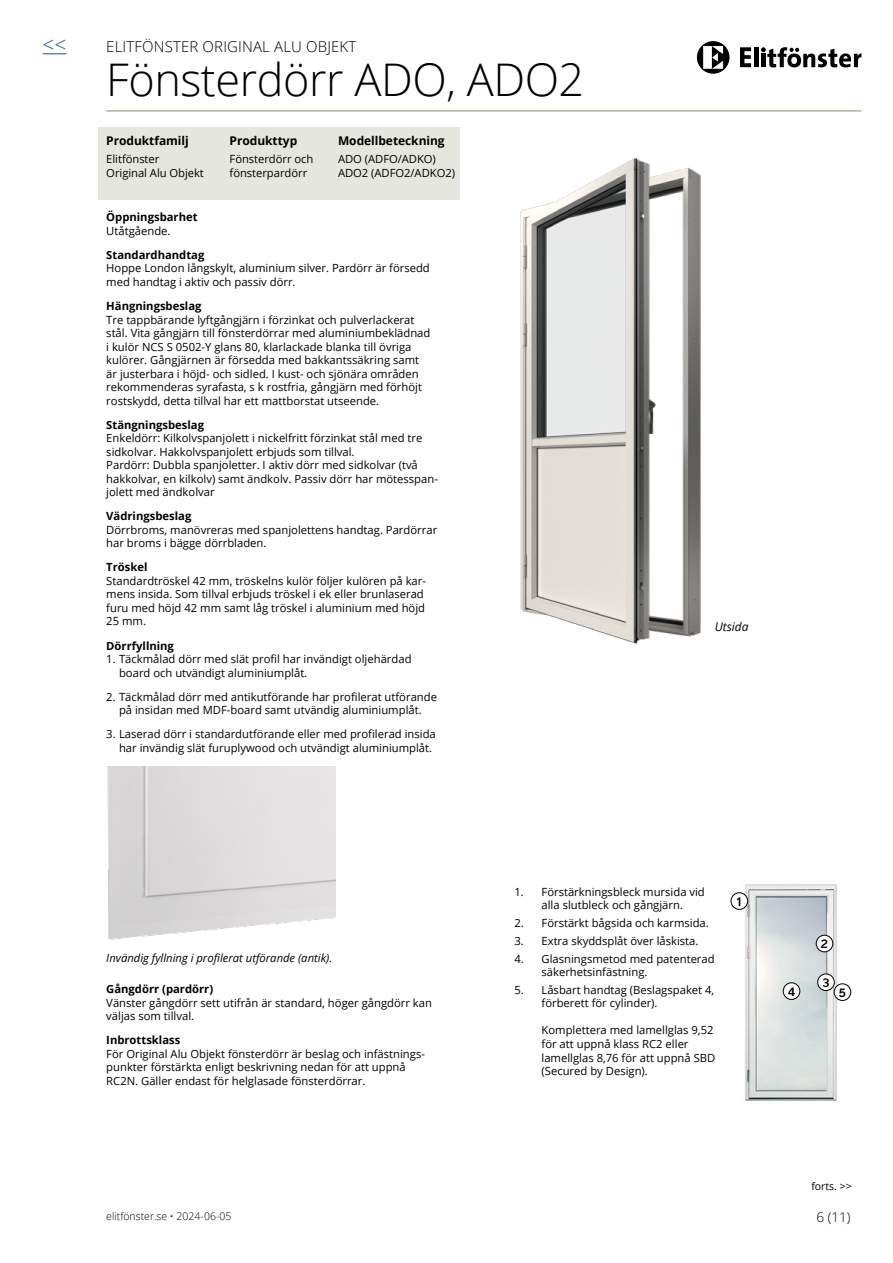
<style>
.page{position:relative;width:893px;height:1263px;background:#fff}
.page>*{position:absolute;margin:0;border:0;box-sizing:border-box;transform-origin:0 0}
.t1{font:300 45px "Open Sans";letter-spacing:-.01em;color:#000}
.t2{font:300 21px "Open Sans";color:#275b9b}
.t3{font:300 15px "Open Sans";letter-spacing:.01em;color:#000}
.t4{font:300 13.5px "Open Sans";color:#000}
.t5{font:700 13.2px "Interval Sans Pro Sem";color:#000}
.t6{font:700 12px "Open Sans";letter-spacing:-.005em;color:#000}
.t7{font:italic 12px "Open Sans";color:#000}
.t8{font:11.25px/13.5px "Open Sans";color:#000}
.t9{font:700 11.25px "Open Sans";color:#000}
.t10{font:italic 11.25px "Open Sans";color:#000}
.t11{font:300 10.5px "Open Sans";color:#000}
.t12{font:10.5px "Open Sans";color:#000}
</style>
<div class="page">
<svg style="left:740px;top:47px;width:11px;height:20px"></svg>
<hr style="left:754px;top:47px;width:4px;height:20px;background:#000">
<svg style="left:761px;top:47px;width:100px;height:21px"></svg>
<svg style="left:697px;top:41px;width:32px;height:33px"></svg>
<svg style="left:43px;top:53px;width:23px;height:1px"></svg>
<div style="left:98px;top:128px;width:361px;height:72px;background:#e6e6e1"></div>
<img style="left:520px;top:157px;width:181px;height:487px">
<img style="left:741px;top:884px;width:97px;height:217px">
<div style="left:731px;top:893px;width:17px;height:16px;background:#fff;border-radius:50%"></div>
<div style="left:731px;top:892px;width:17px;height:17px;border:1px solid #000;border-radius:50%"></div>
<div style="left:783px;top:983px;width:17px;height:16px;background:#fff;border-radius:50%"></div>
<div style="left:783px;top:982px;width:17px;height:18px;border:1px solid #000;border-radius:50%"></div>
<div style="left:816px;top:935px;width:17px;height:17px;background:#fff;border-radius:50%"></div>
<div style="left:816px;top:935px;width:17px;height:17px;border:1px solid #000;border-radius:50%"></div>
<div style="left:818px;top:974px;width:16px;height:16px;background:#fff;border-radius:50%"></div>
<div style="left:817px;top:974px;width:17px;height:17px;border:1px solid #000;border-radius:50%"></div>
<div style="left:834px;top:984px;width:17px;height:16px;background:#fff;border-radius:50%"></div>
<div style="left:834px;top:983px;width:17px;height:18px;border:1px solid #000;border-radius:50%"></div>
<hr style="left:106px;top:111px;width:755px;height:1px;background:#808f71">
<img style="left:108px;top:766px;width:228px;height:174px">
<h2 class="t2" style="left:43px;top:30px;width:25px">&lt;&lt;</h2>
<h3 class="t3" style="left:106px;top:36px;width:252px">ELITFÖNSTER ORIGINAL ALU OBJEKT</h3>
<h1 class="t1" style="left:106px;top:49px;width:479px">Fönsterdörr ADO, ADO2</h1>
<p class="t6" style="left:106px;top:132px;width:84px">Produktfamilj</p>
<p class="t8" style="left:106px;top:152px;width:99px">Elitfönster<br>Original Alu Objekt</p>
<p class="t6" style="left:230px;top:132px;width:69px">Produkttyp</p>
<p class="t8" style="left:230px;top:152px;width:85px">Fönsterdörr och fönsterpardörr</p>
<p class="t6" style="left:338px;top:132px;width:108px">Modellbeteckning</p>
<p class="t8" style="left:338px;top:152px;width:119px">ADO (ADFO/ADKO)<br>ADO2 (ADFO2/ADKO2)</p>
<p class="t9" style="left:106px;top:209px;width:93px">Öppningsbarhet</p>
<p class="t8" style="left:106px;top:224px;width:66px">Utåtgående.</p>
<p class="t9" style="left:106px;top:247px;width:100px">Standardhandtag</p>
<p class="t8" style="left:106px;top:261px;width:325px">Hoppe London långskylt, aluminium silver. Pardörr är försedd med handtag i aktiv och passiv dörr.</p>
<p class="t9" style="left:106px;top:298px;width:97px">Hängningsbeslag</p>
<p class="t8" style="left:106px;top:312px;width:326px">Tre tappbärande lyftgångjärn i förzinkat och pulverlackerat stål. Vita gångjärn till fönsterdörrar med aluminiumbeklädnad i kulör NCS S 0502-Y glans 80, klarlackade blanka till övriga kulörer. Gångjärnen är försedda med bakkantssäkring samt är justerbara i höjd- och sidled. I kust- och sjönära områden rekommenderas syrafasta, s k rostfria, gångjärn med förhöjt rostskydd, detta tillval har ett mattborstat utseende.</p>
<p class="t9" style="left:106px;top:417px;width:99px">Stängningsbeslag</p>
<p class="t8" style="left:106px;top:431px;width:333px">Enkeldörr: Kilkolvspanjolett i nickelfritt förzinkat stål med tre sidkolvar. Hakkolvspanjolett erbjuds som tillval.<br>Pardörr: Dubbla spanjoletter. I aktiv dörr med sidkolvar (två hakkolvar, en kilkolv) samt ändkolv. Passiv dörr har mötesspan&shy;jolett med ändkolvar</p>
<p class="t9" style="left:106px;top:508px;width:87px">Vädringsbeslag</p>
<p class="t8" style="left:106px;top:523px;width:332px">Dörrbroms, manövreras med spanjolettens handtag. Pardörrar har broms i bägge dörrbladen.</p>
<p class="t9" style="left:106px;top:559px;width:43px">Tröskel</p>
<p class="t8" style="left:106px;top:574px;width:321px">Standardtröskel 42 mm, tröskelns kulör följer kulören på kar&shy;mens insida. Som tillval erbjuds tröskel i ek eller brunlaserad furu med höjd 42 mm samt låg tröskel i aluminium med höjd 25 mm.</p>
<p class="t9" style="left:106px;top:637px;width:69px">Dörrfyllning</p>
<p class="t8" style="left:119px;top:652px;width:294px;text-indent:-13px">1. Täckmålad dörr med slät profil har invändigt oljehärdad board och utvändigt aluminiumplåt.</p>
<p class="t8" style="left:106px;top:690px;width:332px;text-align:center">2. Täckmålad dörr med antikutförande har profilerat utförande på insidan med MDF-board samt utvändig aluminiumplåt.</p>
<p class="t8" style="left:119px;top:727px;width:318px;text-indent:-13px">3. Laserad dörr i standardutförande eller med profilerad insida har invändig slät furuplywood och utvändigt aluminiumplåt.</p>
<p class="t7" style="left:715px;top:618px;width:35px">Utsida</p>
<p class="t10" style="left:106px;top:950px;width:227px">Invändig fyllning i profilerat utförande (antik).</p>
<p class="t9" style="left:106px;top:981px;width:108px">Gångdörr (pardörr)</p>
<p class="t8" style="left:106px;top:996px;width:327px">Vänster gångdörr sett utifrån är standard, höger gångdörr kan väljas som tillval.</p>
<p class="t9" style="left:106px;top:1032px;width:76px">Inbrottsklass</p>
<p class="t8" style="left:106px;top:1047px;width:320px">För Original Alu Objekt fönsterdörr är beslag och infästnings&shy;punkter förstärkta enligt beskrivning nedan för att uppnå<br>RC2N. Gäller endast för helglasade fönsterdörrar.</p>
<p class="t8" style="left:514px;top:885px;width:192px;text-align:center">1. Förstärkningsbleck mursida vid alla slutbleck och gångjärn.</p>
<p class="t8" style="left:514px;top:916px;width:196px">2. Förstärkt bågsida och karmsida.</p>
<p class="t8" style="left:514px;top:934px;width:185px">3. Extra skyddsplåt över låskista.</p>
<p class="t8" style="left:541px;top:951px;width:175px;text-indent:-27px">4. Glasningsmetod med patenterad säkerhetsinfästning.</p>
<p class="t8" style="left:541px;top:983px;width:174px;text-indent:-27px">5. Låsbart handtag (Beslagspaket 4, förberett för cylinder).</p>
<p class="t8" style="left:541px;top:1023px;width:175px">Komplettera med lamellglas 9,52 för att uppnå klass RC2 eller lamellglas 8,76 för att uppnå SBD (Secured by Design).</p>
<p class="t5" style="left:735px;top:891px;width:9px">1</p>
<p class="t5" style="left:788px;top:981px;width:9px">4</p>
<p class="t5" style="left:820px;top:933px;width:9px">2</p>
<p class="t5" style="left:822px;top:972px;width:9px">3</p>
<p class="t5" style="left:838px;top:982px;width:9px">5</p>
<p class="t12" style="left:811px;top:1178px;width:42px">forts. &gt;&gt;</p>
<p class="t11" style="left:106px;top:1209px;width:127px">elitfönster.se • 2024-06-05</p>
<p class="t4" style="left:816px;top:1208px;width:35px">6 (11)</p>
</div>
